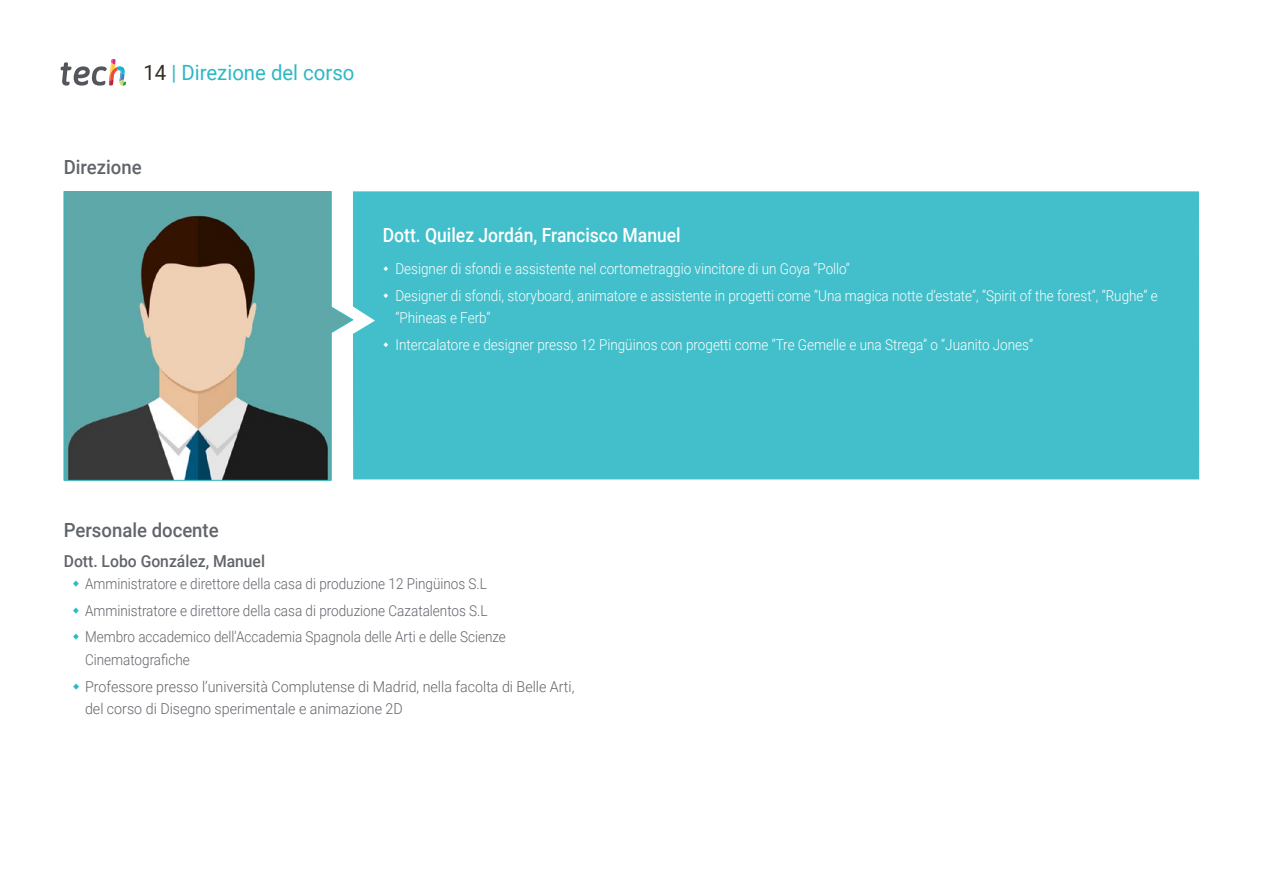
<style>
.page{position:relative;width:1263px;height:893px;background:#fff}
.page>*{position:absolute;margin:0;border:0;box-sizing:border-box;transform-origin:0 0}
.t1{font:21px "Roboto";color:#2db8c5}
.t2{font:500 19.5px "Roboto";color:#fff;scale:.9 1}
.t3{font:500 19.5px "Roboto";color:#61646a;scale:.95 1}
.t4{font:500 16.5px "Roboto";color:#61646a;scale:.95 1}
.t5{font:300 15px/26.7px "Roboto";color:#fff;scale:.9 1}
.t6{font:300 15px/26.7px "Roboto";color:#61646a;scale:.9 1}
.t7{font:300 15px "Roboto";color:#61646a;scale:.95 1}
.s1{color:#312e20}
</style>
<div class="page">
<svg style="left:61px;top:59px;width:65px;height:27px"></svg>
<div style="left:353px;top:191px;width:846px;height:288px;background:#42bfca"></div>
<svg style="left:64px;top:191px;width:289px;height:290px;background:#7b9b96"></svg>
<svg style="left:384px;top:266px;width:4px;height:5px"></svg>
<svg style="left:384px;top:293px;width:4px;height:5px"></svg>
<svg style="left:384px;top:342px;width:4px;height:5px"></svg>
<h1 class="t1" style="left:144px;top:57px;width:213px"><span class="s1">14</span> | Direzione del corso</h1>
<h2 class="t3" style="left:64px;top:154px;width:84px">Direzione</h2>
<h2 class="t3" style="left:64px;top:517px;width:165px">Personale docente</h2>
<h2 class="t2" style="left:383px;top:222px;width:333px">Dott. Quilez Jordán, Francisco Manuel</h2>
<p class="t5" style="left:395px;top:255px;width:848px">Designer di sfondi e assistente nel cortometraggio vincitore di un Goya “Pollo”<br>Designer di sfondi, storyboard, animatore e assistente in progetti come “Una magica notte d’estate”, “Spirit of the forest”, “Rughe” e</p>
<p class="t5" style="left:395px;top:304px;width:710px">“Phineas e Ferb”<br>Intercalatore e designer presso 12 Pingüinos con progetti come “Tre Gemelle e una Strega” o “Juanito Jones”</p>
<p class="t4" style="left:64px;top:549px;width:213px">Dott. Lobo González, Manuel</p>
<p class="t6" style="left:85px;top:570px;width:469px">Amministratore e direttore della casa di produzione 12 Pingüinos S.L<br>Amministratore e direttore della casa di produzione Cazatalentos S.L<br>Membro accademico dell'Accademia Spagnola delle Arti e delle Scienze</p>
<p class="t6" style="left:85px;top:646px;width:545px">Cinematografiche<br>Professore presso l’università Complutense di Madrid, nella facolta di Belle Arti,</p>
<p class="t7" style="left:85px;top:698px;width:336px">del corso di Disegno sperimentale e animazione 2D</p>
</div>
